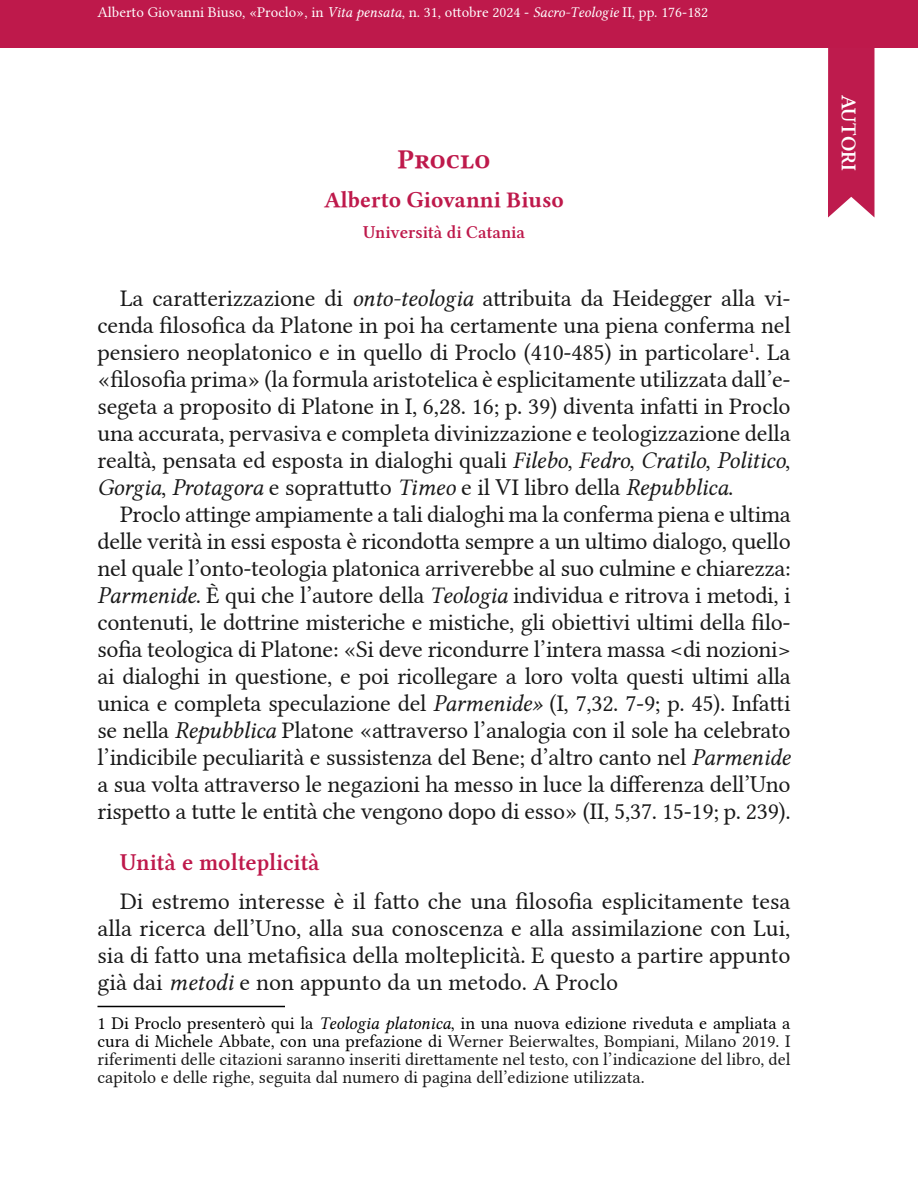
<style>
.page{position:relative;width:918px;height:1188px;background:#fff}
.page>*{position:absolute;margin:0;border:0;box-sizing:border-box;transform-origin:0 0}
.Titolo{font:27px "Linux Libertine GB";color:#be194b}
.Corpo{font:24px/27px "Linux Libertine G";letter-spacing:-.01em;color:#191919;text-align:justify}
.Sottoparagrafi{font:24px "Linux Libertine GZ";color:#be194b}
.Autore{font:22.5px "Linux Libertine GB";color:#be194b}
.t1{font:21px "Linux Libertine GZ";color:#fff}
.Corpo_-_Note{font:18px/18px "Linux Libertine G";color:#191919;text-align:justify}
.Affiliazione{font:18px "Linux Libertine GZ";color:#be194b}
.Titolo_Lato{font:15px "Linux Libertine G";color:#fff}
.s1{font-family:"Linux Libertine GI"}
.s2{color:#000}
.s3{font-family:"Linux Libertine GI";color:#000}
</style>
<div class="page">
<div style="left:0;top:0;width:918px;height:48px;background:#be194b"></div>
<svg style="left:828px;top:0;width:46px;height:218px"></svg>
<hr style="left:98px;top:1006px;width:187px;height:1px;background:#000">
<p class="Titolo_Lato" style="left:98px;top:3px;width:612px">Alberto Giovanni Biuso, «Proclo», in <span class="s1">Vita pensata</span>, n. 31, ottobre 2024 - <span class="s1">Sacro-Teologie</span> II, pp. 176-182</p>
<p class="Titolo" style="left:397px;top:141px;width:95px">Proclo</p>
<p class="Autore" style="left:324px;top:184px;width:242px">Alberto Giovanni Biuso</p>
<p class="Affiliazione" style="left:363px;top:222px;width:163px">Università di Catania</p>
<p class="Corpo" style="left:98px;top:285px;width:695px;text-indent:22px">La caratterizzazione di <span class="s1">onto-teologia</span> attribuita da Heidegger alla vi&shy;cenda filosofica da Platone in poi ha certamente una piena conferma nel pensiero neoplatonico e in quello di Proclo (410-485) in particolare<sup>1</sup>. La «filosofia prima» (la formula aristotelica è esplicitamente utilizzata dall’e&shy;segeta a proposito di Platone in I, 6,28. 16; p. 39) diventa infatti in Proclo una accurata, pervasiva e completa divinizzazione e teologizzazione della realtà, pensata ed esposta in dialoghi quali <span class="s1">Filebo</span>, <span class="s1">Fedro</span>, <span class="s1">Cratilo</span>, <span class="s1">Politico</span>, <span class="s1">Gorgia</span>, <span class="s1">Protagora</span> e soprattutto <span class="s1">Timeo</span> e il VI libro della <span class="s1">Repubblica</span>.</p>
<p class="Corpo" style="left:98px;top:501px;width:695px;text-indent:22px">Proclo attinge ampiamente a tali dialoghi ma la conferma piena e ultima delle verità in essi esposta è ricondotta sempre a un ultimo dialogo, quello nel quale l’onto-teologia platonica arriverebbe al suo culmine e chiarezza:<br><span class="s1">Parmenide</span>. È qui che l’autore della <span class="s1">Teologia</span> individua e ritrova i metodi, i contenuti, le dottrine misteriche e mistiche, gli obiettivi ultimi della filo&shy;sofia teologica di Platone: «Si deve ricondurre l’intera massa &lt;di nozioni&gt; ai dialoghi in questione, e poi ricollegare a loro volta questi ultimi alla unica e completa speculazione del <span class="s1">Parmenide»</span> (I, 7,32. 7-9; p. 45). Infatti se nella <span class="s1">Repubblica</span> Platone «attraverso l’analogia con il sole ha celebrato l’indicibile peculiarità e sussistenza del Bene; d’altro canto nel <span class="s1">Parmenide </span>a sua volta attraverso le negazioni ha messo in luce la differenza dell’Uno rispetto a tutte le entità che vengono dopo di esso» (II, 5,37. 15-19; p. 239).</p>
<p class="Sottoparagrafi" style="left:120px;top:849px;width:201px">Unità e molteplicità</p>
<p class="Corpo" style="left:98px;top:888px;width:695px;text-indent:22px">Di estremo interesse è il fatto che una filosofia esplicitamente tesa alla ricerca dell’Uno, alla sua conoscenza e alla assimilazione con Lui, sia di fatto una metafisica della molteplicità. E questo a partire appunto già dai <span class="s1">metodi</span> e non appunto da un metodo. A Proclo</p>
<p class="Corpo_-_Note" style="left:98px;top:1014px;width:695px"><span class="s2">1 Di Proclo presenterò qui la</span> <span class="s3">Teologia platonica</span><span class="s2">, in una nuova edizione riveduta e ampliata a cura di Michele Abbate, con una prefazione di</span> Werner Beierwaltes, Bompiani, Milano 2019. I riferimenti delle citazioni saranno inseriti direttamente nel testo, con l’indicazione del libro, del capitolo e delle righe, seguita dal numero di pagina dell’edizione utilizzata.</p>
<p class="t1" style="left:861px;top:95px;width:78px;rotate:90deg">AUTORI</p>
</div>
